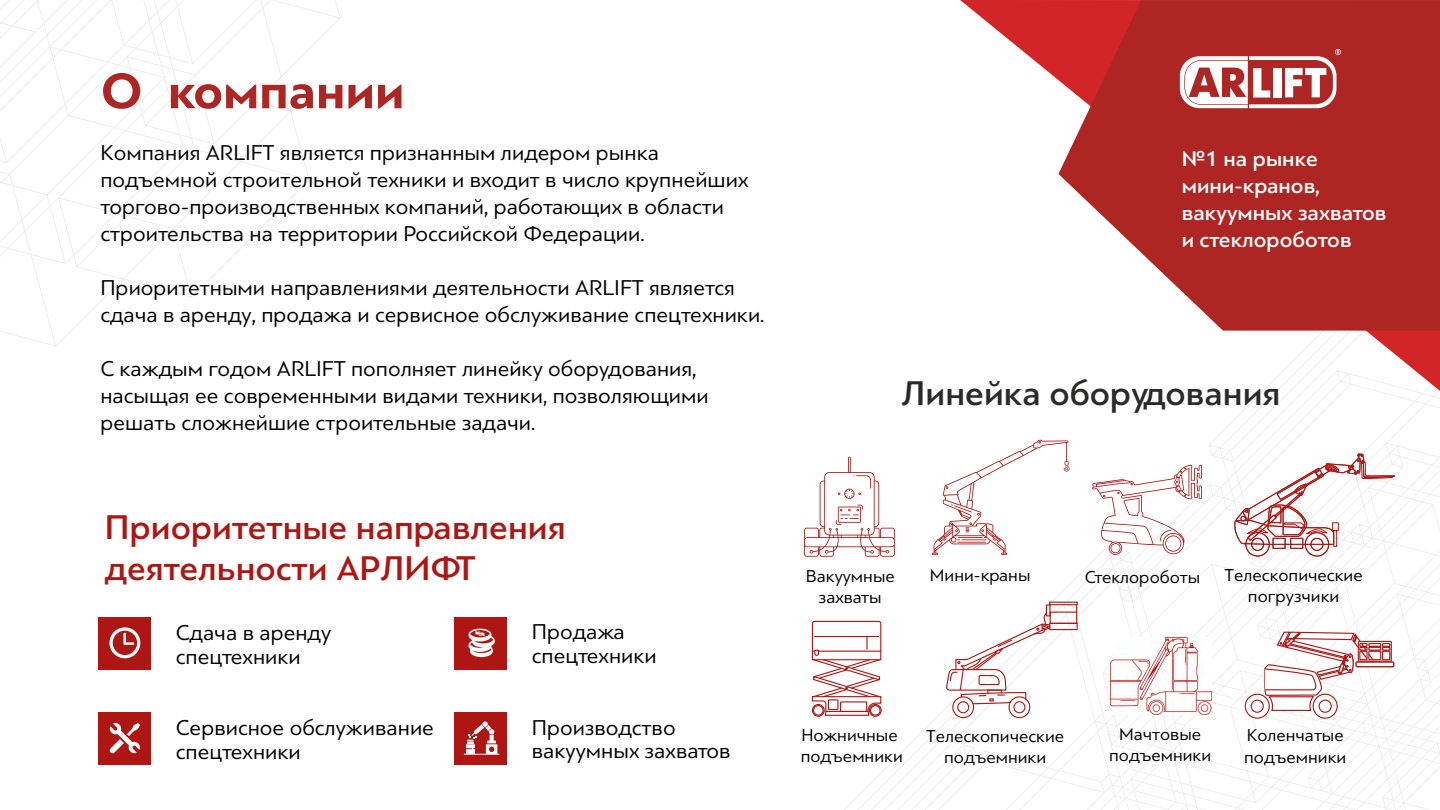
<style>
.page{position:relative;width:1440px;height:810px;background:#fff}
.page>*{position:absolute;margin:0;border:0;box-sizing:border-box;transform-origin:0 0}
.t1{font:700 52.5px "PF Bague Sans Pro";color:#ae2624}
.t2{font:500 36px/41.1px "PF Bague Sans Pro";color:#ae1613}
.t3{font:500 36px "PF Bague Sans Pro";color:#2b2a29}
.t4{font:22.5px/27px "PF Bague Sans Pro";color:#000}
.t5{font:500 22.5px/27px "PF Bague Sans Pro";color:#fff}
.t6{font:18px/21.6px "PF Bague Sans Pro";color:#000;text-align:center}
</style>
<div class="page">
<svg style="left:0;top:0;width:340px;height:346px"></svg>
<svg style="left:844px;top:391px;width:596px;height:419px"></svg>
<svg style="left:960px;top:0;width:480px;height:391px"></svg>
<svg style="left:1058px;top:0;width:382px;height:331px;background:#ba4140"></svg>
<svg style="left:804px;top:457px;width:91px;height:100px"></svg>
<svg style="left:932px;top:440px;width:138px;height:115px"></svg>
<svg style="left:1092px;top:465px;width:110px;height:90px"></svg>
<div style="left:99px;top:617px;width:52px;height:53px;background:#ae1613"></div>
<svg style="left:109px;top:627px;width:31px;height:31px"></svg>
<div style="left:99px;top:712px;width:52px;height:53px;background:#ae1613"></div>
<svg style="left:110px;top:723px;width:30px;height:30px"></svg>
<div style="left:455px;top:617px;width:52px;height:53px;background:#ae1613"></div>
<svg style="left:469px;top:629px;width:26px;height:28px"></svg>
<div style="left:455px;top:712px;width:52px;height:52px;background:#ae1613"></div>
<svg style="left:464px;top:721px;width:35px;height:34px"></svg>
<svg style="left:1180px;top:49px;width:161px;height:59px"></svg>
<div style="left:1013px;top:701px;width:12px;height:12px;border:1px solid #ae1613;border-radius:50%"></div>
<div style="left:1009px;top:696px;width:21px;height:22px;border:1px solid #ae1613;border-radius:50%"></div>
<div style="left:957px;top:701px;width:12px;height:12px;border:1px solid #ae1613;border-radius:50%"></div>
<div style="left:952px;top:696px;width:22px;height:22px;border:1px solid #ae1613;border-radius:50%"></div>
<div style="left:1049px;top:602px;width:29px;height:3px;border:1px solid #ae1613"></div>
<div style="left:1049px;top:623px;width:29px;height:7px;border:1px solid #ae1613"></div>
<div style="left:1050px;top:612px;width:27px;height:12px;border:1px solid #ae1613"></div>
<div style="left:1046px;top:604px;width:5px;height:12px;border:1px solid #ae1613"></div>
<svg style="left:946px;top:613px;width:105px;height:92px"></svg>
<div style="left:812px;top:704px;width:13px;height:13px;border:1px solid #ae1613;border-radius:50%"></div>
<div style="left:869px;top:704px;width:13px;height:13px;border:1px solid #ae1613;border-radius:50%"></div>
<svg style="left:811px;top:620px;width:71px;height:96px"></svg>
<svg style="left:1313px;top:694px;width:24px;height:24px"></svg>
<div style="left:1313px;top:694px;width:25px;height:25px;border:1px solid #ae1613;border-radius:50%"></div>
<div style="left:1319px;top:700px;width:13px;height:13px;border:1px solid #ae1613;border-radius:50%"></div>
<svg style="left:1245px;top:694px;width:24px;height:24px"></svg>
<div style="left:1245px;top:694px;width:25px;height:25px;border:1px solid #ae1613;border-radius:50%"></div>
<div style="left:1251px;top:700px;width:13px;height:13px;border:1px solid #ae1613;border-radius:50%"></div>
<svg style="left:1233px;top:305px;width:163px;height:407px"></svg>
<img style="left:1110px;top:638px;width:101px;height:77px">
<h1 class="t1" style="left:101px;top:59px;width:305px">О компании</h1>
<p class="t4" style="left:100px;top:140px;width:650px">Компания ARLIFT является признанным лидером рынка подъемной строительной техники и входит в число крупнейших торгово-производственных компаний, работающих в области строительства на территории Российской Федерации.</p>
<p class="t4" style="left:100px;top:275px;width:666px">Приоритетными направлениями деятельности ARLIFT является сдача в аренду, продажа и сервисное обслуживание спецтехники.</p>
<p class="t4" style="left:100px;top:356px;width:610px">С каждым годом ARLIFT пополняет линейку оборудования, насыщая ее современными видами техники, позволяющими решать сложнейшие строительные задачи.</p>
<h2 class="t2" style="left:105px;top:507px;width:462px">Приоритетные направления деятельности АРЛИФТ</h2>
<p class="t4" style="left:176px;top:620px;width:157px;line-height:23.9px">Сдача в аренду спецтехники</p>
<p class="t4" style="left:176px;top:716px;width:260px;line-height:23.9px">Сервисное обслуживание спецтехники</p>
<p class="t4" style="left:532px;top:620px;width:126px;line-height:23.9px">Продажа спецтехники</p>
<p class="t4" style="left:532px;top:715px;width:200px;line-height:23.9px">Производство вакуумных захватов</p>
<p class="t5" style="left:1182px;top:145px;width:206px">№1 на рынке мини-кранов, вакуумных захватов и стеклороботов</p>
<h2 class="t3" style="left:902px;top:372px;width:381px">Линейка оборудования</h2>
<p class="t6" style="left:806px;top:565px;width:91px">Вакуумные захваты</p>
<p class="t6" style="left:930px;top:564px;width:102px">Мини-краны</p>
<p class="t6" style="left:1085px;top:566px;width:117px">Стеклороботы</p>
<p class="t6" style="left:1225px;top:564px;width:140px">Телескопические погрузчики</p>
<p class="t6" style="left:1109px;top:723px;width:104px">Мачтовые подъемники</p>
<p class="t6" style="left:801px;top:724px;width:104px;text-align:left">Ножничные подъемники</p>
<p class="t6" style="left:1244px;top:725px;width:104px;text-align:left">Коленчатые подъемники</p>
<p class="t6" style="left:926px;top:725px;width:140px">Телескопические подъемники</p>
</div>
